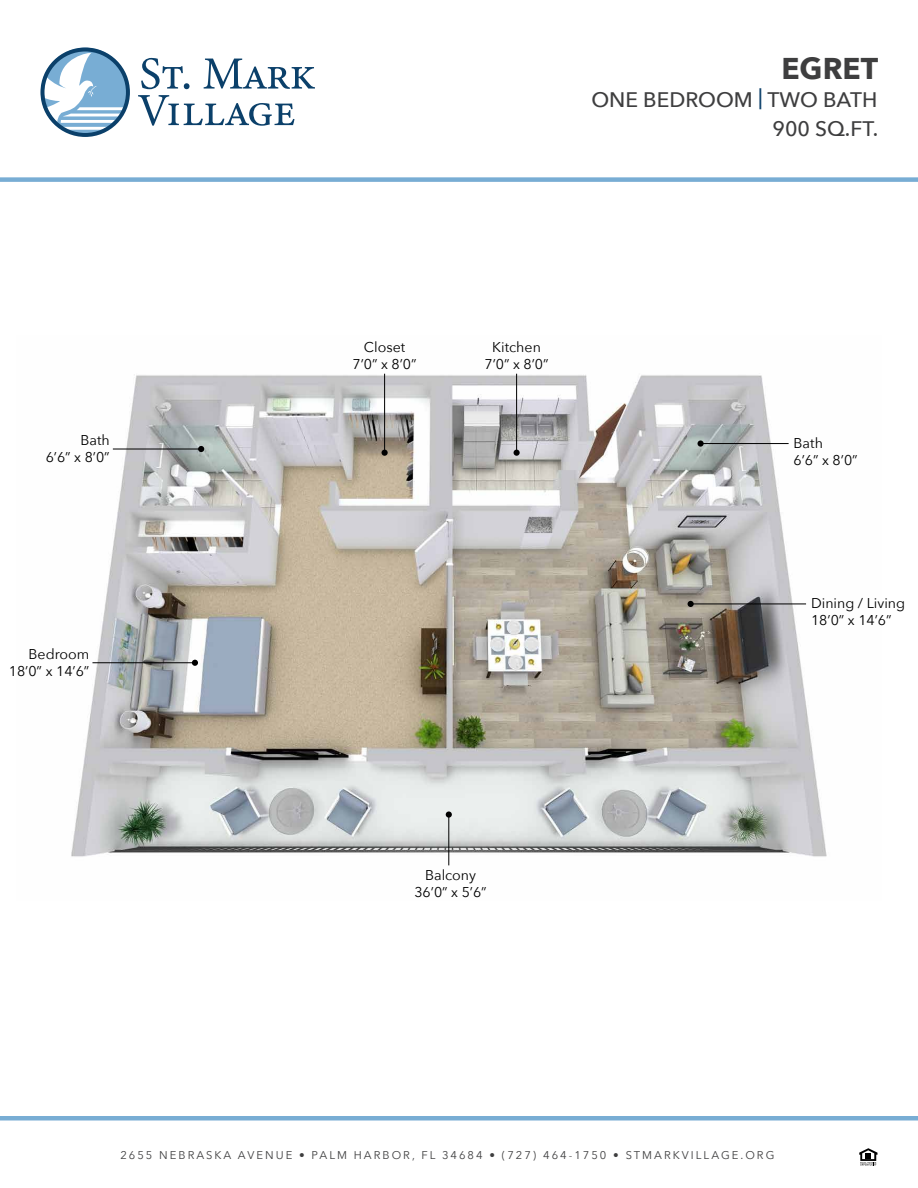
<style>
.page{position:relative;width:918px;height:1188px;background:#fff}
.page>*{position:absolute;margin:0;border:0;box-sizing:border-box;transform-origin:0 0}
.t1{font:700 30px "Avenir Next";color:#3e3e3f}
.t2{font:500 21px "Avenir Next";color:#3e3e3f}
.t3{font:14.25px/17px "Avenir Next";color:#000;text-align:center}
.t4{font:11.25px "Avenir Next";letter-spacing:.18em;color:#3e3e3f}
.s1{color:#0b406a}
</style>
<div class="page">
<svg style="left:859px;top:1148px;width:18px;height:18px"></svg>
<svg style="left:41px;top:48px;width:88px;height:88px"></svg>
<svg style="left:141px;top:58px;width:49px;height:31px"></svg>
<svg style="left:204px;top:59px;width:111px;height:30px"></svg>
<svg style="left:138px;top:95px;width:157px;height:31px"></svg>
<div style="left:41px;top:48px;width:89px;height:89px;border:4px solid #0b406a;border-radius:50%"></div>
<div style="left:0;top:177px;width:918px;height:5px;background:#78add4"></div>
<hr style="left:0;top:1116px;width:918px;height:4px;background:#78add4">
<img style="left:71px;top:373px;width:756px;height:493px">
<hr style="left:113px;top:449px;width:88px;height:1px;background:#000">
<svg style="left:198px;top:446px;width:6px;height:6px"></svg>
<hr style="left:92px;top:662px;width:103px;height:1px;background:#000">
<svg style="left:192px;top:660px;width:6px;height:6px"></svg>
<hr style="left:690px;top:604px;width:116px;height:1px;background:#000">
<svg style="left:688px;top:601px;width:6px;height:6px"></svg>
<hr style="left:448px;top:814px;width:1px;height:51px;background:#000">
<div style="left:446px;top:811px;width:6px;height:7px;background:#000;border-radius:50%"></div>
<hr style="left:384px;top:374px;width:1px;height:79px;background:#000">
<svg style="left:382px;top:450px;width:6px;height:6px"></svg>
<hr style="left:516px;top:374px;width:1px;height:79px;background:#000">
<svg style="left:514px;top:450px;width:6px;height:6px"></svg>
<hr style="left:700px;top:443px;width:89px;height:1px;background:#000">
<div style="left:698px;top:440px;width:6px;height:7px;background:#000;border-radius:50%"></div>
<p class="t3" style="left:46px;top:431px;width:66px;text-align:right">Bath<br>6’6” x 8’0”</p>
<p class="t3" style="left:9px;top:644px;width:82px;text-align:right">Bedroom<br>18’0” x 14’6”</p>
<p class="t1" style="left:781px;top:42px;width:98px">EGRET</p>
<p class="t2" style="left:591px;top:82px;width:288px">ONE BEDROOM <span class="s1">|</span> TWO BATH</p>
<p class="t2" style="left:773px;top:110px;width:107px">900 SQ.FT.</p>
<p class="t3" style="left:353px;top:338px;width:66px">Closet<br>7’0” x 8’0”</p>
<p class="t3" style="left:485px;top:338px;width:66px">Kitchen<br>7’0” x 8’0”</p>
<p class="t3" style="left:794px;top:434px;width:66px;text-align:left">Bath<br>6’6” x 8’0”</p>
<p class="t3" style="left:811px;top:594px;width:96px;text-align:left">Dining / Living<br>18’0” x 14’6”</p>
<p class="t3" style="left:414px;top:866px;width:74px">Balcony<br>36’0” x 5’6”</p>
<p class="t4" style="left:120px;top:1145px;width:656px">2655 NEBRASKA AVENUE • PALM HARBOR, FL 34684 • (727) 464-1750 • STMARKVILLAGE.ORG</p>
</div>
